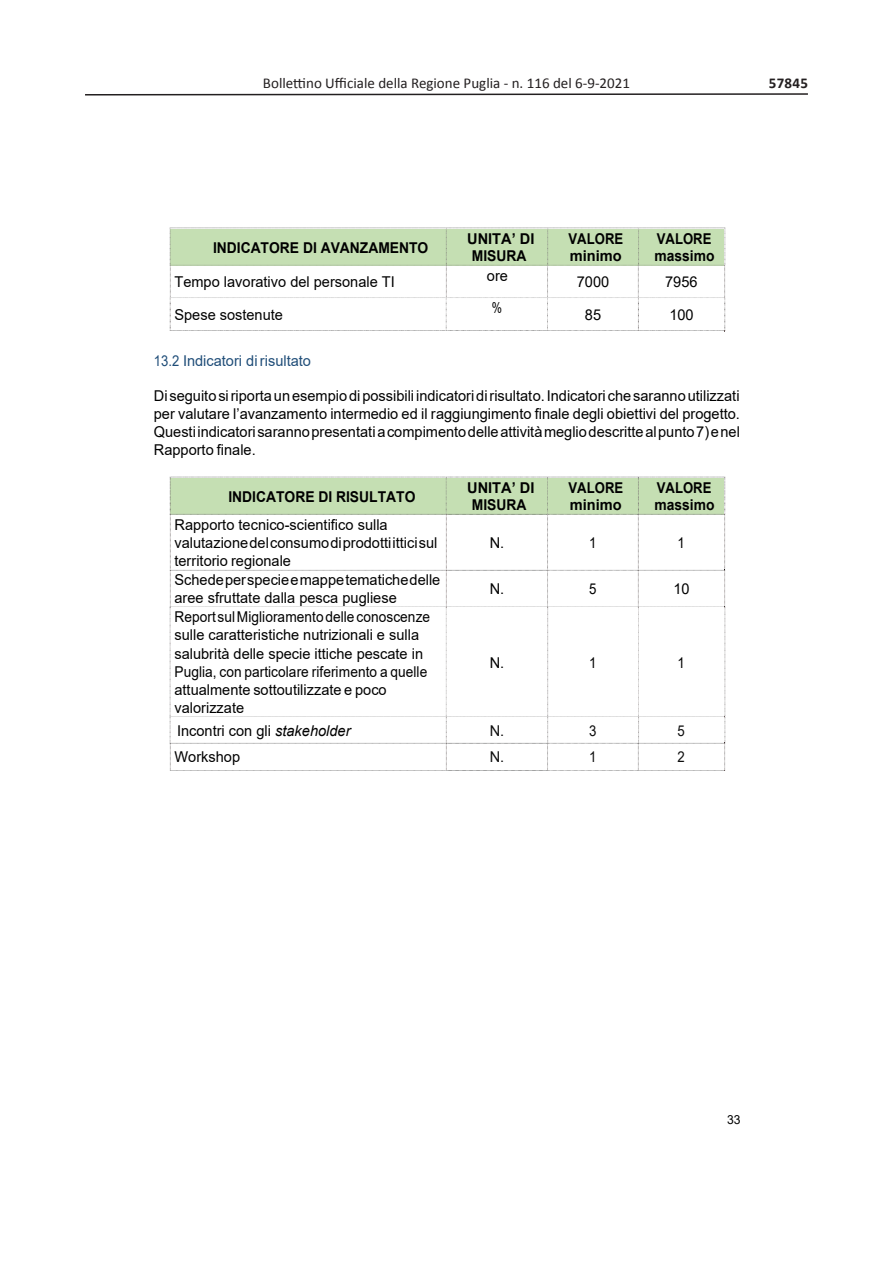
<style>
.page{position:relative;width:893px;height:1263px;background:#fff}
.page>*{position:absolute;margin:0;border:0;box-sizing:border-box;transform-origin:0 0}
.t1{font:15px/18.1px "Arial";color:#000}
.t2{font:15px/18px "Arial";color:#000;scale:.92 1}
.t3{font:15px "Calibri";color:#231f20}
.t4{font:700 15px/17.7px "Arial";color:#000;scale:.88 1}
.t5{font:700 15px "Arial";color:#000;scale:.93 1}
.t6{font:700 15px/17.7px "Arial";color:#000;text-align:center}
.t7{font:15px "Arial";color:#1f4d78;scale:.87 1}
.t8{font:700 15px "Calibri";letter-spacing:.015em;color:#231f20}
.t9{font:15px "Arial";color:#000;scale:.88 1}
.t10{font:15px "Arial";color:#0d0d0d}
.t11{font:15px "Arial";color:#0d0d0d;scale:.88 1}
.t12{font:15px "Arial";color:#000;scale:.77 1}
.t13{font:12.45px "Arial";color:#000}
.s1{font-style:italic}
</style>
<div class="page">
<svg style="left:85px;top:93px;width:723px;height:3px"></svg>
<img style="left:169px;top:228px;width:556px;height:69px">
<img style="left:169px;top:297px;width:556px;height:35px">
<div style="left:169px;top:477px;width:556px;height:37px;background:#c5dfb3"></div>
<img style="left:169px;top:514px;width:556px;height:55px">
<img style="left:169px;top:569px;width:556px;height:37px">
<img style="left:169px;top:606px;width:556px;height:136px">
<img style="left:169px;top:742px;width:556px;height:29px">
<p class="t3" style="left:263px;top:74px;width:369px">Bollettino Ufficiale della Regione Puglia - n. 116 del 6-9-2021</p>
<p class="t8" style="left:769px;top:72px;width:41px">57845</p>
<p class="t5" style="left:213px;top:237px;width:233px">INDICATORE DI AVANZAMENTO</p>
<p class="t6" style="left:467px;top:230px;width:69px">UNITA’ DI<br>MISURA</p>
<p class="t4" style="left:569px;top:230px;width:64px">VALORE minimo</p>
<p class="t4" style="left:654px;top:230px;width:70px">VALORE massimo</p>
<p class="t1" style="left:174px;top:273px;width:222px">Tempo lavorativo del personale TI</p>
<p class="t1" style="left:487px;top:266px;width:23px">ore</p>
<p class="t1" style="left:577px;top:273px;width:34px">7000</p>
<p class="t1" style="left:665px;top:273px;width:34px">7956</p>
<p class="t1" style="left:174px;top:305px;width:110px">Spese sostenute</p>
<p class="t12" style="left:492px;top:297px;width:15px">%</p>
<p class="t1" style="left:585px;top:305px;width:18px">85</p>
<p class="t1" style="left:669px;top:305px;width:26px">100</p>
<p class="t7" style="left:154px;top:350px;width:182px">13.2 Indicatori di risultato</p>
<p class="t1" style="left:154px;top:386px;width:588px;text-align:justify">Di seguito si riporta un esempio di possibili indicatori di risultato. Indicatori che saranno utilizzati per valutare l’avanzamento intermedio ed il raggiungimento finale degli obiettivi del progetto.<br>Questi indicatori saranno presentati a compimento delle attività meglio descritte al punto 7) e nel Rapporto finale.</p>
<p class="t5" style="left:228px;top:486px;width:203px">INDICATORE DI RISULTATO</p>
<p class="t6" style="left:467px;top:479px;width:69px">UNITA’ DI<br>MISURA</p>
<p class="t4" style="left:569px;top:479px;width:64px">VALORE minimo</p>
<p class="t4" style="left:654px;top:479px;width:70px">VALORE massimo</p>
<p class="t1" style="left:174px;top:515px;width:264px">Rapporto tecnico-scientifico sulla valutazione del consumo di prodotti ittici sul territorio regionale</p>
<p class="t1" style="left:490px;top:533px;width:16px">N.</p>
<p class="t9" style="left:589px;top:532px;width:10px">1</p>
<p class="t9" style="left:677px;top:532px;width:10px">1</p>
<p class="t1" style="left:174px;top:571px;width:267px;line-height:17.7px">Schede per specie e mappe tematiche delle aree sfruttate dalla pesca pugliese</p>
<p class="t1" style="left:490px;top:580px;width:16px">N.</p>
<p class="t9" style="left:589px;top:578px;width:10px">5</p>
<p class="t1" style="left:673px;top:580px;width:18px">10</p>
<p class="t2" style="left:174px;top:608px;width:279px">Report sul Miglioramento delle conoscenze sulle caratteristiche nutrizionali e sulla salubrità delle specie ittiche pescate in Puglia, con particolare riferimento a quelle attualmente sottoutilizzate e poco valorizzate</p>
<p class="t1" style="left:490px;top:653px;width:16px">N.</p>
<p class="t9" style="left:589px;top:652px;width:10px">1</p>
<p class="t9" style="left:677px;top:652px;width:10px">1</p>
<p class="t1" style="left:177px;top:721px;width:175px">Incontri con gli <span class="s1">stakeholder</span></p>
<p class="t10" style="left:490px;top:720px;width:16px">N.</p>
<p class="t11" style="left:589px;top:720px;width:10px">3</p>
<p class="t11" style="left:677px;top:720px;width:10px">5</p>
<p class="t1" style="left:174px;top:748px;width:67px">Workshop</p>
<p class="t10" style="left:490px;top:746px;width:16px">N.</p>
<p class="t11" style="left:589px;top:746px;width:10px">1</p>
<p class="t11" style="left:677px;top:746px;width:10px">2</p>
<p class="t13" style="left:727px;top:1111px;width:15px">33</p>
</div>
